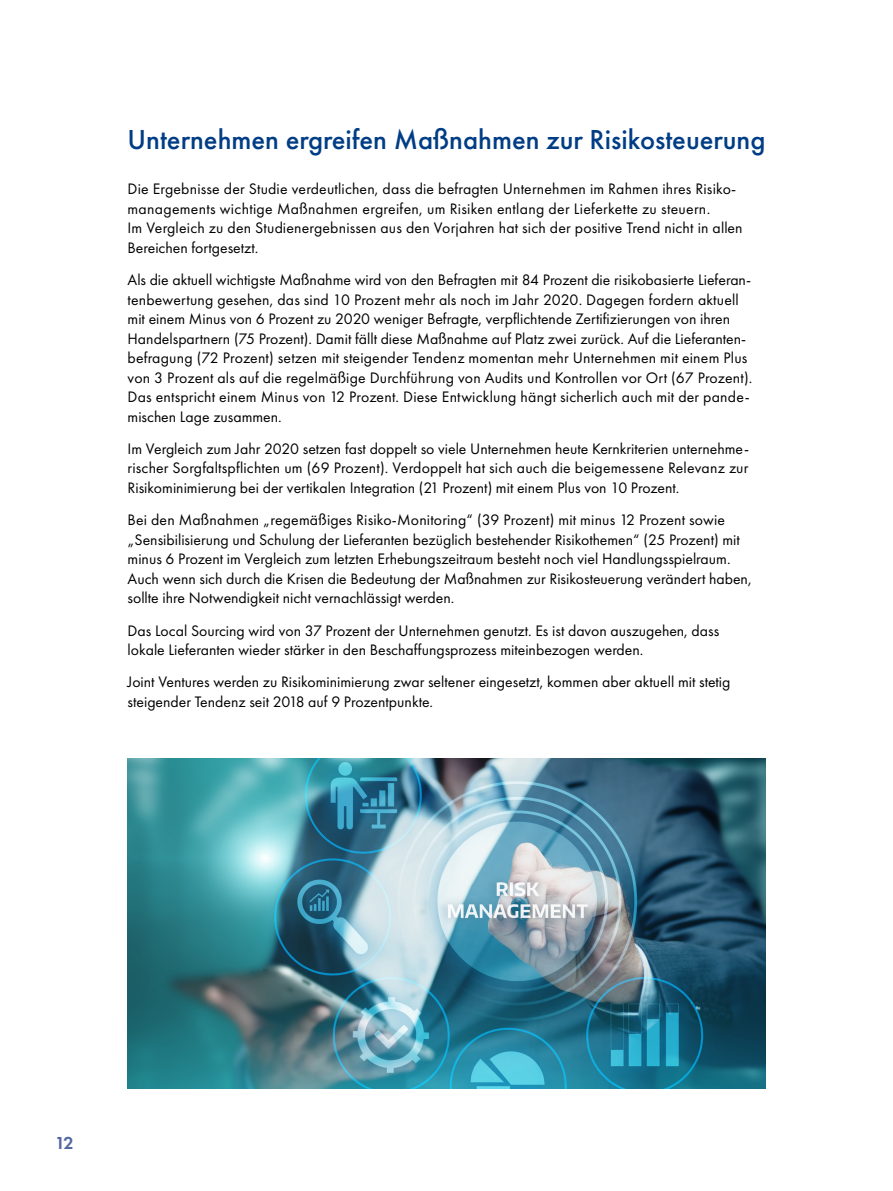
<style>
.page{position:relative;width:893px;height:1191px;background:#fff}
.page>*{position:absolute;margin:0;border:0;box-sizing:border-box;transform-origin:0 0}
.t1{font:500 28.5px "Futura PT";color:#003d85}
.t2{font:600 18px "Futura PT";color:#5268a3}
.t3{font:15.75px/19.5px "Futura PT";color:#000}
</style>
<div class="page">
<img style="left:128px;top:758px;width:637px;height:331px">
<h1 class="t1" style="left:128px;top:123px;width:639px">Unternehmen ergreifen Maßnahmen zur Risikosteuerung</h1>
<p class="t3" style="left:128px;top:179px;width:616px">Die Ergebnisse der Studie verdeutlichen, dass die befragten Unternehmen im Rahmen ihres Risiko&shy;managements wichtige Maßnahmen ergreifen, um Risiken entlang der Lieferkette zu steuern.<br>Im Vergleich zu den Studienergebnissen aus den Vorjahren hat sich der positive Trend nicht in allen Bereichen fortgesetzt.</p>
<p class="t3" style="left:128px;top:270px;width:626px">Als die aktuell wichtigste Maßnahme wird von den Befragten mit 84 Prozent die risikobasierte Lieferan&shy;tenbewertung gesehen, das sind 10 Prozent mehr als noch im Jahr 2020. Dagegen fordern aktuell mit einem Minus von 6 Prozent zu 2020 weniger Befragte, verpflichtende Zertifizierungen von ihren Handelspartnern (75 Prozent). Damit fällt diese Maßnahme auf Platz zwei zurück. Auf die Lieferanten&shy;befragung (72 Prozent) setzen mit steigender Tendenz momentan mehr Unternehmen mit einem Plus von 3 Prozent als auf die regelmäßige Durchführung von Audits und Kontrollen vor Ort (67 Prozent).<br>Das entspricht einem Minus von 12 Prozent. Diese Entwicklung hängt sicherlich auch mit der pande&shy;mischen Lage zusammen.</p>
<p class="t3" style="left:128px;top:439px;width:623px;text-align:justify">Im Vergleich zum Jahr 2020 setzen fast doppelt so viele Unternehmen heute Kernkriterien unternehme&shy;rischer Sorgfaltspflichten um (69 Prozent). Verdoppelt hat sich auch die beigemessene Relevanz zur Risikominimierung bei der vertikalen Integration (21 Prozent) mit einem Plus von 10 Prozent.</p>
<p class="t3" style="left:128px;top:510px;width:625px">Bei den Maßnahmen „regemäßiges Risiko-Monitoring“ (39 Prozent) mit minus 12 Prozent sowie „Sensibilisierung und Schulung der Lieferanten bezüglich bestehender Risikothemen“ (25 Prozent) mit minus 6 Prozent im Vergleich zum letzten Erhebungszeitraum besteht noch viel Handlungsspielraum.<br>Auch wenn sich durch die Krisen die Bedeutung der Maßnahmen zur Risikosteuerung verändert haben, sollte ihre Notwendigkeit nicht vernachlässigt werden.</p>
<p class="t3" style="left:128px;top:620px;width:593px">Das Local Sourcing wird von 37 Prozent der Unternehmen genutzt. Es ist davon auszugehen, dass lokale Lieferanten wieder stärker in den Beschaffungsprozess miteinbezogen werden.</p>
<p class="t3" style="left:128px;top:672px;width:604px">Joint Ventures werden zu Risikominimierung zwar seltener eingesetzt, kommen aber aktuell mit stetig steigender Tendenz seit 2018 auf 9 Prozentpunkte.</p>
<p class="t2" style="left:55px;top:1132px;width:20px">12</p>
</div>
